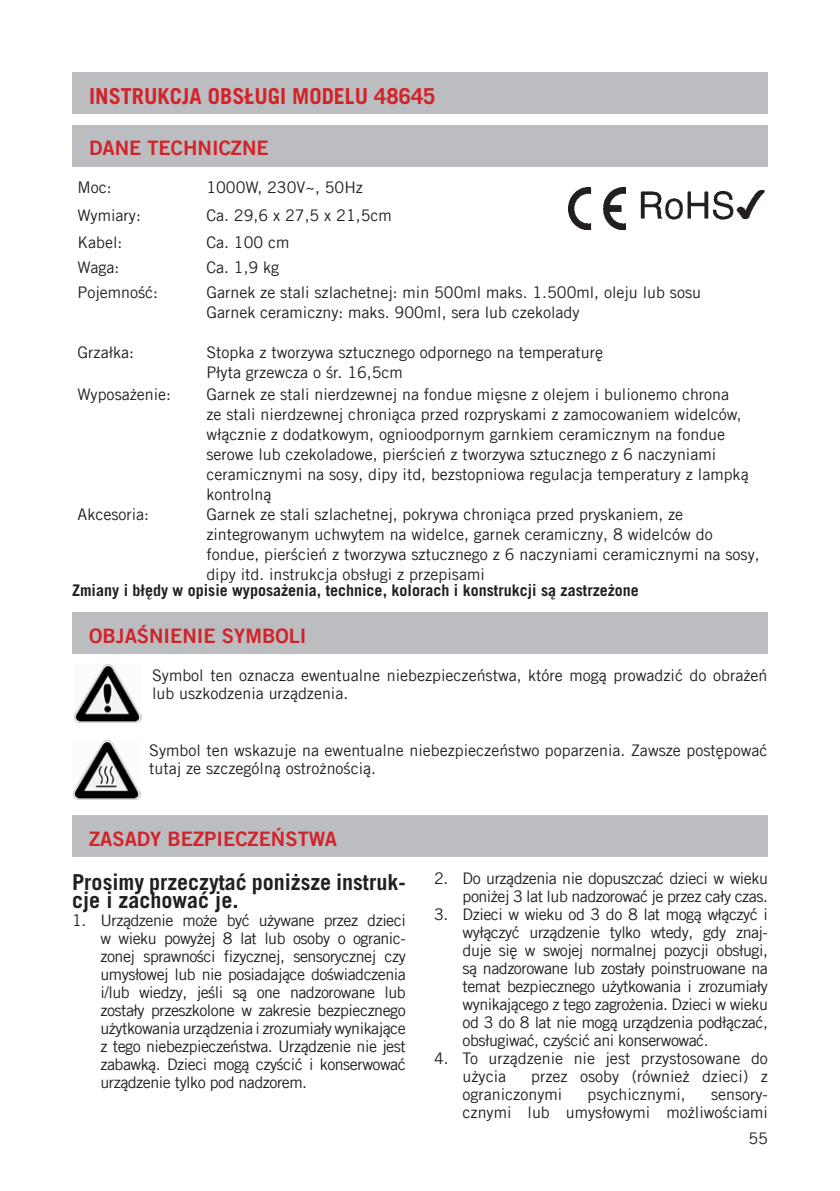
<style>
.page{position:relative;width:840px;height:1191px;background:#fff}
.page>*{position:absolute;margin:0;border:0;box-sizing:border-box;transform-origin:0 0}
.t1{font:700 22px/18px "Trade Gothic LT Com";color:#231f20}
.t2{font:700 22px "Trade Gothic LT Com";color:#d1232a}
.t3{font:20px "Trade Gothic LT Com Bd 2";color:#d1232a}
.t4{font:16px/18px "Trade Gothic LT Com";color:#231f20}
.t5{font:16px/18px "Trade Gothic LT Com";letter-spacing:-.03em;color:#231f20;text-align:right}
.t6{font:700 16px "Trade Gothic LT Com";color:#231f20}
</style>
<div class="page">
<div style="left:72px;top:72px;width:695px;height:42px;background:#bcbdc0"></div>
<div style="left:72px;top:815px;width:695px;height:42px;background:#bcbdc0"></div>
<div style="left:72px;top:125px;width:695px;height:41px;background:#bcbdc0"></div>
<img style="left:640px;top:190px;width:125px;height:30px">
<img style="left:568px;top:187px;width:57px;height:42px">
<div style="left:72px;top:612px;width:695px;height:42px;background:#bcbdc0"></div>
<img style="left:74px;top:664px;width:67px;height:58px">
<img style="left:73px;top:740px;width:67px;height:59px">
<h1 class="t2" style="left:89px;top:82px;width:348px">INSTRUKCJA OBSŁUGI MODELU 48645</h1>
<p class="t3" style="left:89px;top:136px;width:181px">DANE TECHNICZNE</p>
<p class="t4" style="left:78px;top:178px;width:36px">Moc:</p>
<p class="t4" style="left:206px;top:178px;width:158px">1000W, 230V~, 50Hz</p>
<p class="t4" style="left:78px;top:206px;width:65px">Wymiary:</p>
<p class="t4" style="left:206px;top:206px;width:187px">Ca. 29,6 x 27,5 x 21,5cm</p>
<p class="t4" style="left:78px;top:233px;width:46px">Kabel:</p>
<p class="t4" style="left:206px;top:233px;width:85px">Ca. 100 cm</p>
<p class="t4" style="left:78px;top:258px;width:43px">Waga:</p>
<p class="t4" style="left:206px;top:258px;width:74px">Ca. 1,9 kg</p>
<p class="t4" style="left:78px;top:283px;width:82px">Pojemność:</p>
<p class="t4" style="left:206px;top:282px;width:496px;line-height:20px">Garnek ze stali szlachetnej: min 500ml maks. 1.500ml, oleju lub sosu<br>Garnek ceramiczny: maks. 900ml, sera lub czekolady</p>
<p class="t4" style="left:78px;top:343px;width:58px">Grzałka:</p>
<p class="t4" style="left:206px;top:342px;width:398px;line-height:20px">Stopka z tworzywa sztucznego odpornego na temperaturę<br>Płyta grzewcza o śr. 16,5cm</p>
<p class="t4" style="left:78px;top:385px;width:95px">Wyposażenie:</p>
<p class="t4" style="left:206px;top:384px;width:543px;line-height:20px">Garnek ze stali nierdzewnej na fondue mięsne z olejem i bulionemo chrona<br>ze stali nierdzewnej chroniąca przed rozpryskami z zamocowaniem widelców, włącznie z dodatkowym, ognioodpornym garnkiem ceramicznym na fondue serowe lub czekoladowe, pierścień z tworzywa sztucznego z 6 naczyniami ceramicznymi na sosy, dipy itd, bezstopniowa regulacja temperatury z lampką kontrolną</p>
<p class="t4" style="left:78px;top:505px;width:73px">Akcesoria:</p>
<p class="t4" style="left:206px;top:504px;width:554px;line-height:20px">Garnek ze stali szlachetnej, pokrywa chroniąca przed pryskaniem, ze zintegrowanym uchwytem na widelce, garnek ceramiczny, 8 widelców do fondue, pierścień z tworzywa sztucznego z 6 naczyniami ceramicznymi na sosy, dipy itd. instrukcja obsługi z przepisami</p>
<p class="t6" style="left:72px;top:580px;width:568px">Zmiany i błędy w opisie wyposażenia, technice, kolorach i konstrukcji są zastrzeżone</p>
<p class="t3" style="left:89px;top:623px;width:219px">OBJAŚNIENIE SYMBOLI</p>
<p class="t4" style="left:152px;top:666px;width:616px">Symbol ten oznacza ewentualne niebezpieczeństwa, które mogą prowadzić do obrażeń lub uszkodzenia urządzenia.</p>
<p class="t4" style="left:149px;top:741px;width:619px">Symbol ten wskazuje na ewentualne niebezpieczeństwo poparzenia. Zawsze postępować tutaj ze szczególną ostrożnością.</p>
<p class="t3" style="left:89px;top:826px;width:249px">ZASADY BEZPIECZEŃSTWA</p>
<h1 class="t1" style="left:72px;top:872px;width:335px">Prosimy przeczytać poniższe instruk&shy;cje i zachować je.</h1>
<p class="t4" style="left:100px;top:910px;width:307px;text-align:justify;text-indent:-28px">1. Urządzenie może być używane przez dzieci w wieku powyżej 8 lat lub osoby o ogranic&shy;zonej sprawności fizycznej, sensorycznej czy umysłowej lub nie posiadające doświadczenia i/lub wiedzy, jeśli są one nadzorowane lub zostały przeszkolone w zakresie bezpiecznego użytkowania urządzenia i zrozumiały wynikające z tego niebezpieczeństwa. Urządzenie nie jest zabawką. Dzieci mogą czyścić i konserwować urządzenie tylko pod nadzorem.</p>
<p class="t5" style="left:434px;top:868px;width:335px">2. Do urządzenia nie dopuszczać dzieci w wieku poniżej 3 lat lub nadzorować je przez cały czas.</p>
<p class="t4" style="left:462px;top:904px;width:307px;text-align:justify;text-indent:-28px">3. Dzieci w wieku od 3 do 8 lat mogą włączyć i wyłączyć urządzenie tylko wtedy, gdy znaj&shy;duje się w swojej normalnej pozycji obsługi, są nadzorowane lub zostały poinstruowane na temat bezpiecznego użytkowania i zrozumiały wynikającego z tego zagrożenia. Dzieci w wieku od 3 do 8 lat nie mogą urządzenia podłączać, obsługiwać, czyścić ani konserwować.</p>
<p class="t4" style="left:462px;top:1048px;width:307px;text-indent:-28px">4. To urządzenie nie jest przystosowane do użycia</p>
<p class="t4" style="left:462px;top:1066px;width:307px;text-indent:68px">przez osoby (również dzieci) z ograniczonymi</p>
<p class="t4" style="left:587px;top:1084px;width:100px">psychicznymi,</p>
<p class="t4" style="left:462px;top:1084px;width:307px;text-align:right">sensory-<br>cznymi lub umysłowymi możliwościami</p>
<p class="t4" style="left:748px;top:1129px;width:21px">55</p>
</div>
